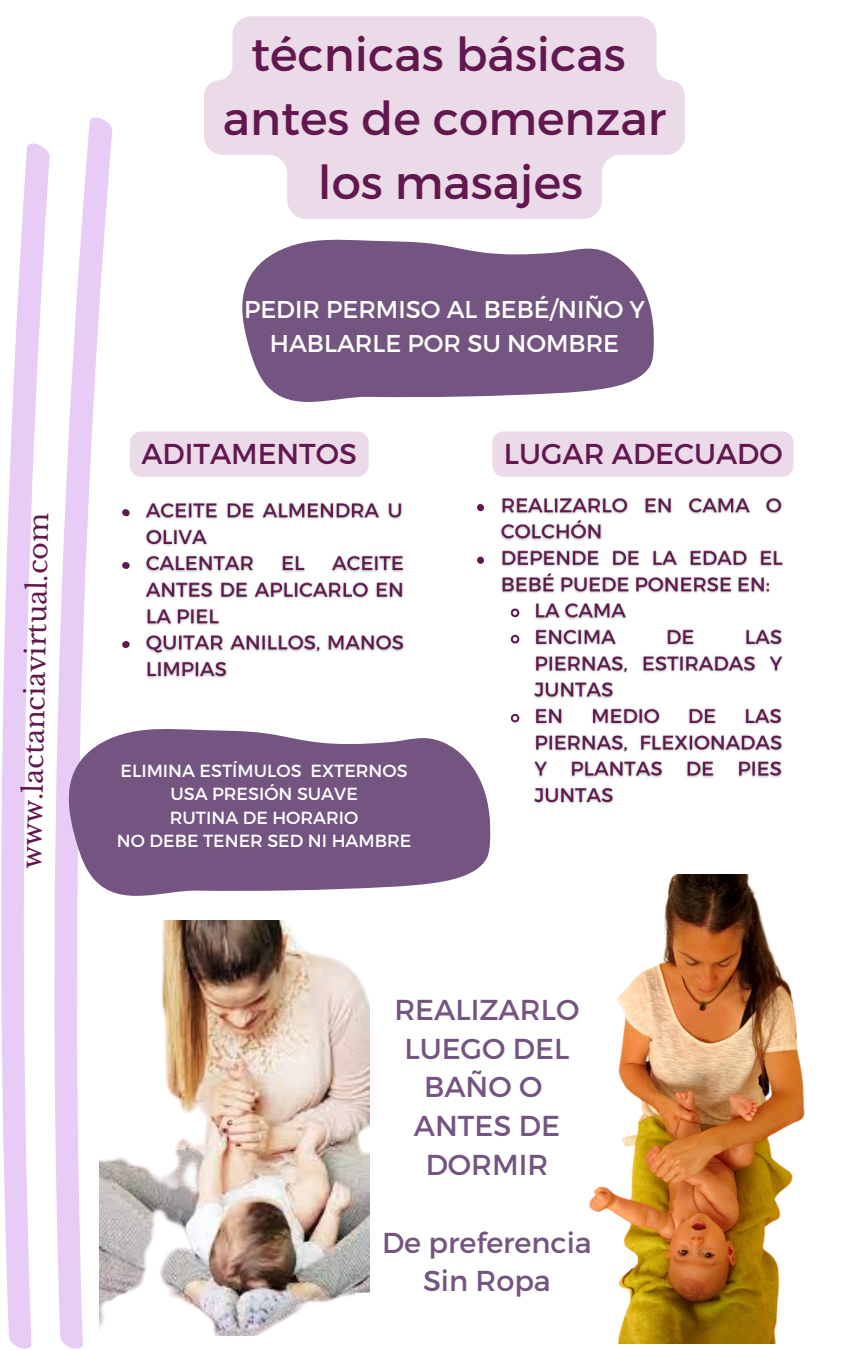
<style>
.page{position:relative;width:864px;height:1350px;background:#fff}
.page>*{position:absolute;margin:0;border:0;box-sizing:border-box;transform-origin:0 0}
.t1{font:46.8px "Montserrat";color:#62184f}
.t2{font:28.8px/38.7px "Montserrat";color:#745581;text-align:center}
.t3{font:28.8px "Montserrat";color:#62184f}
.t4{font:27px "Libre Baskerville";color:#62184f}
.t5{font:24.3px/33.8px "Montserrat";color:#fff;text-align:center}
.t6{font:17.55px "Montserrat";color:#fff}
</style>
<div class="page">
<svg style="left:54px;top:117px;width:59px;height:1232px"></svg>
<svg style="left:1px;top:143px;width:49px;height:1206px"></svg>
<svg style="left:242px;top:239px;width:412px;height:163px;background:#876d92"></svg>
<img style="left:589px;top:875px;width:216px;height:469px">
<img style="left:477px;top:497px;width:306px;height:307px">
<svg style="left:61px;top:728px;width:430px;height:181px;fill:#745581"></svg>
<img style="left:99px;top:921px;width:270px;height:415px">
<svg style="left:204px;top:16px;width:481px;height:203px;fill:#ebdae7"></svg>
<div style="left:492px;top:431px;width:302px;height:46px;background:#ebdae7"></div>
<img style="left:122px;top:502px;width:282px;height:177px">
<div style="left:130px;top:431px;width:239px;height:46px;background:#ebdae7"></div>
<p class="t4" style="left:16px;top:868px;width:357px;rotate:-89deg">www.lactanciavirtual.com</p>
<p class="t1" style="left:251px;top:24px;width:376px">técnicas básicas</p>
<p class="t1" style="left:223px;top:88px;width:445px">antes de comenzar</p>
<p class="t1" style="left:318px;top:152px;width:267px">los masajes</p>
<p class="t5" style="left:244px;top:291px;width:403px">PEDIR PERMISO AL BEBÉ/NIÑO Y<br>HABLARLE POR SU NOMBRE</p>
<p class="t3" style="left:141px;top:435px;width:217px">ADITAMENTOS</p>
<p class="t3" style="left:504px;top:435px;width:280px">LUGAR ADECUADO</p>
<p class="t6" style="left:121px;top:759px;width:289px">ELIMINA ESTÍMULOS EXTERNOS</p>
<p class="t6" style="left:170px;top:783px;width:189px">USA PRESIÓN SUAVE</p>
<p class="t6" style="left:170px;top:806px;width:190px">RUTINA DE HORARIO</p>
<p class="t6" style="left:117px;top:830px;width:296px">NO DEBE TENER SED NI HAMBRE</p>
<p class="t2" style="left:395px;top:989px;width:186px">REALIZARLO<br>LUEGO DEL<br>BAÑO O</p>
<p class="t2" style="left:414px;top:1105px;width:148px">ANTES DE<br>DORMIR</p>
<p class="t2" style="left:382px;top:1222px;width:211px">De preferencia<br>Sin Ropa</p>
</div>
